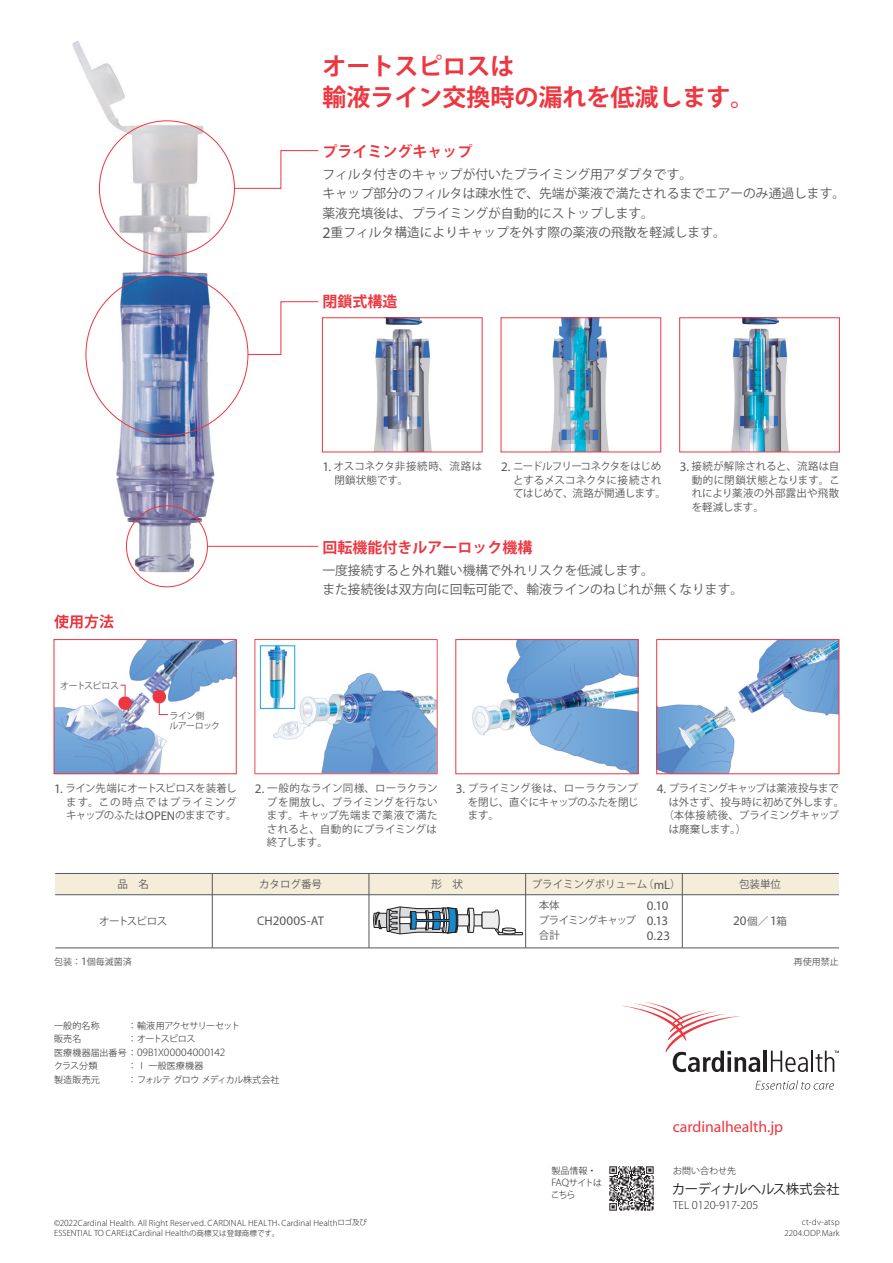
<style>
.page{position:relative;width:893px;height:1263px;background:#fff}
.page>*{position:absolute;margin:0;border:0;box-sizing:border-box;transform-origin:0 0}
.t1{font:700 24px/30.8px "Koz Go Pro";color:#ee3640}
.t2{font:15.75px "Myriad Pro";color:#ee3640}
.t3{font:700 15px "Koz Go Pro";color:#ee3640}
.t4{font:13.5px "Koz Go Pro";letter-spacing:-.04em;color:#231f20}
.t5{font:13.2px "Myriad Pro";color:#57585a}
.t6{font:12.75px/19.5px "Koz Go Pro";color:#57585a}
.t7{font:12.6px "Myriad Pro";color:#57585a}
.t8{font:300 12.15px "Myriad Pro";color:#231f20}
.t9{font:300 11.25px "Myriad Pro";letter-spacing:.025em;color:#231f20}
.t10{font:10.5px/13.5px "Koz Go Pro";letter-spacing:-.01em;color:#57585a;text-align:justify}
.t11{font:10.5px/13.5px "Koz Go Pro";letter-spacing:-.03em;color:#57585a}
.t12{font:10.5px "Koz Go Pro";letter-spacing:-.045em;color:#57585a}
.t13{font:10.5px/15px "Koz Go Pro";letter-spacing:-.07em;color:#57585a}
.t14{font:10.5px "Koz Go Pro";letter-spacing:-.065em;color:#57585a}
.t15{font:300 9px/10.5px "Myriad Pro";letter-spacing:.01em;color:#231f20;text-align:right}
.t16{font:300 9px "Koz Go Pro";color:#231f20}
.t17{font:300 9px "Koz Go Pro";letter-spacing:-.06em;color:#231f20}
.t18{font:9px "Koz Go Pro";letter-spacing:-.03em;color:#57585a}
.t19{font:300 9px/12px "Koz Go Pro";letter-spacing:-.055em;color:#231f20}
.t20{font:300 9px "Koz Go Pro";letter-spacing:-.065em;color:#231f20}
.t21{font:9px/10.5px "Koz Go Pro";letter-spacing:-.07em;color:#57585a}
.t22{font:300 9px "Koz Go Pro";letter-spacing:-.07em;color:#231f20}
.t23{font:9px "Koz Go Pro";letter-spacing:-.06em;color:#57585a}
.s1{font-family:"Myriad Pro";font-size:15.9px}
.s2{font-family:"Myriad Pro";font-size:13.2px}
.s3{font-family:"Myriad Pro";font-size:12.6px}
.s4{font-size:13.2px}
.s5{font-size:12.6px}
.s6{font-family:"Koz Go Pro";font-size:10.5px}
.s7{font-family:"Myriad Pro";font-size:11.25px}
.s8{font-family:"Koz Go Pro";font-size:9px}
.s9{font-size:10.8px}
.s10{font-size:9.3px}
.s11{font-family:"Koz Go Pro";font-size:7.5px}
.s12{font-family:"Myriad Pro";font-size:10.8px}
.s13{font-size:11.7px}
</style>
<div class="page">
<img style="left:72px;top:40px;width:429px;height:322px">
<img style="left:53px;top:362px;width:320px;height:312px">
<img style="left:428px;top:362px;width:106px;height:571px">
<img style="left:53px;top:674px;width:214px;height:259px">
<img style="left:54px;top:614px;width:60px;height:15px">
<svg style="left:254px;top:639px;width:184px;height:135px"></svg>
<img style="left:56px;top:641px;width:179px;height:131px">
<div style="left:54px;top:639px;width:183px;height:135px;border:1px solid #ee3640"></div>
<svg style="left:755px;top:1080px;width:79px;height:9px"></svg>
<hr style="left:764px;top:1051px;width:3px;height:21px;background:#231f20">
<hr style="left:811px;top:1051px;width:2px;height:21px;background:#231f20">
<svg style="left:622px;top:1002px;width:138px;height:70px"></svg>
<svg style="left:771px;top:1051px;width:37px;height:21px"></svg>
<svg style="left:816px;top:1050px;width:23px;height:22px"></svg>
<img style="left:338px;top:319px;width:130px;height:131px">
<div style="left:322px;top:317px;width:161px;height:135px;border:1px solid #ee3640"></div>
<div style="left:126px;top:505px;width:82px;height:82px;border:1px solid #ee3640;border-radius:50%"></div>
<svg style="left:234px;top:150px;width:85px;height:39px"></svg>
<svg style="left:247px;top:301px;width:72px;height:54px"></svg>
<img style="left:515px;top:319px;width:94px;height:131px">
<div style="left:501px;top:317px;width:160px;height:135px;border:1px solid #ee3640"></div>
<img style="left:731px;top:319px;width:58px;height:131px">
<div style="left:679px;top:317px;width:161px;height:135px;border:1px solid #ee3640"></div>
<hr style="left:207px;top:546px;width:111px;height:1px;background:#ee3640">
<svg style="left:474px;top:916px;width:6px;height:8px"></svg>
<div style="left:472px;top:914px;width:10px;height:12px;border:1px solid #231f20"></div>
<div style="left:498px;top:932px;width:25px;height:3px;border:1px solid #231f20"></div>
<svg style="left:482px;top:909px;width:34px;height:40px"></svg>
<svg style="left:373px;top:906px;width:101px;height:28px"></svg>
<div style="left:55px;top:873px;width:784px;height:22px;background:#f4edda"></div>
<hr style="left:55px;top:873px;width:784px;height:1px;background:#57585a">
<hr style="left:55px;top:894px;width:784px;height:1px;background:#57585a">
<hr style="left:55px;top:947px;width:784px;height:1px;background:#57585a">
<hr style="left:212px;top:873px;width:1px;height:75px;background:#57585a">
<hr style="left:369px;top:873px;width:1px;height:75px;background:#57585a">
<hr style="left:525px;top:873px;width:1px;height:75px;background:#57585a">
<hr style="left:682px;top:873px;width:1px;height:75px;background:#57585a">
<div style="left:153px;top:690px;width:13px;height:13px;background:#ee3640;border-radius:50%"></div>
<svg style="left:158px;top:702px;width:11px;height:13px"></svg>
<div style="left:118px;top:696px;width:14px;height:14px;background:#ee3640;border-radius:50%"></div>
<svg style="left:120px;top:684px;width:6px;height:13px"></svg>
<img style="left:262px;top:647px;width:31px;height:60px">
<div style="left:260px;top:645px;width:35px;height:64px;border:1px solid #0face3"></div>
<img style="left:457px;top:641px;width:179px;height:131px">
<div style="left:455px;top:639px;width:183px;height:135px;border:1px solid #ee3640"></div>
<img style="left:658px;top:641px;width:179px;height:131px">
<div style="left:656px;top:639px;width:183px;height:135px;border:1px solid #ee3640"></div>
<img style="left:609px;top:1166px;width:45px;height:45px">
<h1 class="t1" style="left:322px;top:52px;width:434px">オートスピロスは<br>輸液ライン交換時の漏れを低減します。</h1>
<h3 class="t3" style="left:322px;top:141px;width:152px">プライミングキャップ</h3>
<p class="t6" style="left:322px;top:165px;width:524px">フィルタ付きのキャップが付いたプライミング用アダプタです。<br>キャップ部分のフィルタは疎水性で、先端が薬液で満たされるまでエアーのみ通過します。薬液充填後は、プライミングが自動的にストップします。<br><span class="s1">2</span>重フィルタ構造によりキャップを外す際の薬液の飛散を軽減します。</p>
<h3 class="t3" style="left:322px;top:292px;width:77px">閉鎖式構造</h3>
<p class="t10" style="left:334px;top:460px;width:149px;text-indent:-12px"><span class="s2">1</span><span class="s3">.</span> オスコネクタ非接続時、流路は閉鎖状態です。</p>
<p class="t11" style="left:513px;top:460px;width:154px;text-indent:-12px"><span class="s2">2</span><span class="s3">.</span> ニードルフリーコネクタをはじめとするメスコネクタに接続されてはじめて、流路が開通します。</p>
<p class="t10" style="left:692px;top:460px;width:150px;text-indent:-12px"><span class="s2">3</span><span class="s3">.</span> 接続が解除されると、流路は自動的に閉鎖状態となります。これにより薬液の外部露出や飛散を軽減します。</p>
<p class="t23" style="left:60px;top:679px;width:60px">オートスピロス</p>
<p class="t21" style="left:170px;top:710px;width:52px">ライン側<br>ルアーロック</p>
<h3 class="t3" style="left:322px;top:538px;width:212px">回転機能付きルアーロック機構</h3>
<p class="t6" style="left:322px;top:561px;width:422px">一度接続すると外れ難い機構で外れリスクを低減します。<br>また接続後は双方向に回転可能で、輸液ラインのねじれが無くなります。</p>
<p class="t10" style="left:66px;top:782px;width:172px;text-indent:-12px"><span class="s2">1</span><span class="s3">.</span> ライン先端にオートスピロスを装着します。この時点ではプライミングキャップのふたは<span class="s3">OPEN</span>のままです。</p>
<p class="t10" style="left:267px;top:782px;width:172px;text-indent:-12px"><span class="s2">2</span><span class="s3">.</span> 一般的なライン同様、ローラクランプを開放し、プライミングを行ないます。キャップ先端まで薬液で満たされると、自動的にプライミングは終了します。</p>
<p class="t10" style="left:468px;top:782px;width:172px;text-indent:-12px"><span class="s2">3</span><span class="s3">.</span> プライミング後は、ローラクランプを閉じ、直ぐにキャップのふたを閉じます。</p>
<p class="t12" style="left:657px;top:781px;width:184px"><span class="s2">4</span><span class="s3">.</span> プライミングキャップは薬液投与まで</p>
<p class="t10" style="left:669px;top:795px;width:177px">は外さず、投与時に初めて外します。</p>
<p class="t10" style="left:663px;top:809px;width:177px">（本体接続後、プライミングキャップ</p>
<p class="t10" style="left:669px;top:822px;width:79px">は廃棄します。）</p>
<p class="t10" style="left:117px;top:878px;width:33px">品　名</p>
<p class="t10" style="left:259px;top:878px;width:64px">カタログ番号</p>
<p class="t10" style="left:431px;top:878px;width:33px">形　状</p>
<p class="t10" style="left:532px;top:878px;width:151px">プライミングボリューム（<span class="s3">mL</span>）</p>
<p class="t10" style="left:739px;top:878px;width:43px">包装単位</p>
<p class="t14" style="left:99px;top:914px;width:70px">オートスピロス</p>
<p class="t7" style="left:257px;top:913px;width:68px">CH<span class="s4">2000</span>S-AT</p>
<p class="t10" style="left:539px;top:899px;width:22px">本体</p>
<p class="t5" style="left:647px;top:897px;width:23px">0<span class="s5">.</span>10</p>
<p class="t13" style="left:539px;top:913px;width:131px">プライミングキャップ <span class="s2">0</span><span class="s3">.</span><span class="s2">13</span>合計</p>
<p class="t5" style="left:647px;top:927px;width:25px">0<span class="s5">.</span>23</p>
<p class="t5" style="left:733px;top:913px;width:55px">20<span class="s6">個／</span> 1<span class="s6">箱</span></p>
<p class="t18" style="left:54px;top:955px;width:88px">包装：<span class="s7">1</span>個毎滅菌済　</p>
<p class="t18" style="left:794px;top:955px;width:46px">再使用禁止</p>
<p class="t16" style="left:54px;top:1019px;width:47px">一般的名称</p>
<p class="t20" style="left:128px;top:1019px;width:114px">：輸液用アクセサリーセット</p>
<p class="t16" style="left:54px;top:1033px;width:29px">販売名</p>
<p class="t22" style="left:128px;top:1033px;width:69px">：オートスピロス</p>
<p class="t9" style="left:54px;top:1046px;width:173px"><span class="s8">医療機器届出番号：</span>09<span class="s9">B</span>1<span class="s9">X</span>00004000142</p>
<p class="t16" style="left:54px;top:1060px;width:45px">クラス分類</p>
<p class="t16" style="left:128px;top:1060px;width:77px">：Ⅰ 一般医療機器</p>
<p class="t16" style="left:54px;top:1073px;width:47px">製造販売元</p>
<p class="t17" style="left:128px;top:1073px;width:153px">：フォルテグロウメディカル株式会社</p>
<p class="t15" style="left:54px;top:1217px;width:314px;text-align:left">©<span class="s10">2022</span>Cardinal Health. All Right Reserved. CARDINAL HEALTH<span class="s11">、</span>Cardinal Health<span class="s11">ロゴ及び<br></span>ESSENTIAL TO CARE<span class="s11">は</span>Cardinal Health<span class="s11">の商標又は登録商標です。</span></p>
<p class="t19" style="left:551px;top:1164px;width:53px">製品情報・<br><span class="s12">FAQ</span>サイトはこちら</p>
<h2 class="t2" style="left:673px;top:1117px;width:112px">cardinalhealth.jp</h2>
<p class="t16" style="left:673px;top:1164px;width:64px">お問い合わせ先</p>
<p class="t4" style="left:672px;top:1180px;width:169px">カーディナルヘルス株式会社</p>
<p class="t8" style="left:673px;top:1198px;width:87px"><span class="s13">TEL</span> 0120<span class="s13">-</span>917<span class="s13">-</span>205</p>
<p class="t15" style="left:784px;top:1217px;width:57px">ct-dv-atsp<br>2204.ODP.Mark</p>
</div>
